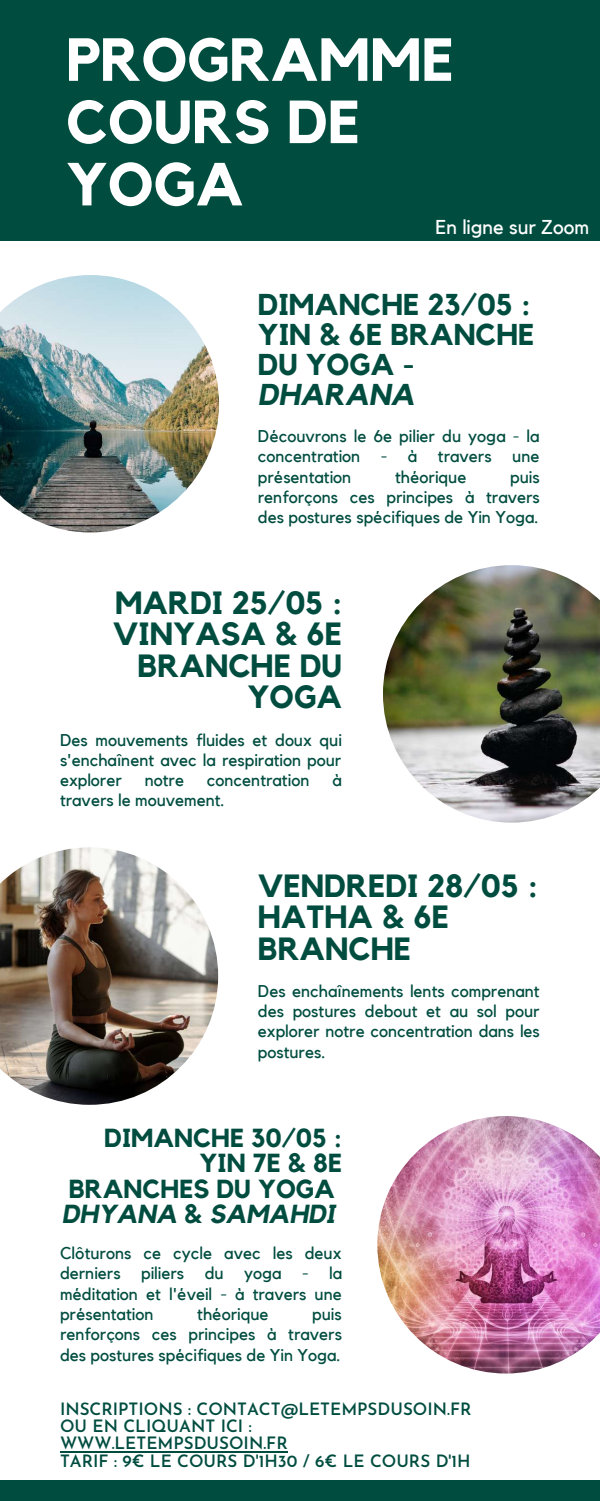
<style>
.page{position:relative;width:600px;height:1501px;background:#fff}
.page>*{position:absolute;margin:0;border:0;box-sizing:border-box;transform-origin:0 0}
.t1{font:700 60px/62.2px "Kollektif";color:#fff}
.t2{font:700 32px/31.5px "Kollektif";color:#004d40;text-align:right}
.t3{font:700 30px/30px "Kollektif";color:#004d40}
.t4{font:italic 700 30px "Kollektif";color:#004d40}
.t5{font:700 26px/25.5px "Kollektif";color:#004d40;text-align:right}
.t6{font:20px "Kollektif";color:#fff}
.t7{font:17px/20.2px "Kollektif";color:#004d40;text-align:justify}
.t8{font:600 17px/17.2px "Josefin Sans";color:#004d40}
.s1{font-style:italic}
</style>
<div class="page">
<div style="left:0;top:0;width:600px;height:241px;background:#004d40"></div>
<div style="left:0;top:1479px;width:600px;height:21px;background:#004d40"></div>
<img style="left:0;top:275px;width:219px;height:257px">
<img style="left:383px;top:565px;width:217px;height:257px">
<img style="left:0;top:847px;width:218px;height:257px">
<img style="left:377px;top:1116px;width:223px;height:257px">
<hr style="left:60px;top:1450px;width:228px;height:1px;background:#004d40">
<h1 class="t1" style="left:66px;top:31px;width:389px">PROGRAMME<br>COURS DE<br>YOGA</h1>
<p class="t6" style="left:436px;top:218px;width:155px">En ligne sur Zoom</p>
<h3 class="t3" style="left:258px;top:291px;width:278px">DIMANCHE 23/05 :<br>YIN &amp; 6E BRANCHE<br>DU YOGA -</h3>
<h3 class="t4" style="left:258px;top:381px;width:158px">DHARANA</h3>
<p class="t7" style="left:258px;top:426px;width:283px">Découvrons le 6e pilier du yoga - la concentration - à travers une présentation</p>
<p class="t7" style="left:395px;top:467px;width:73px">théorique</p>
<p class="t7" style="left:258px;top:467px;width:284px;text-indent:252px">puis renforçons ces principes à travers des postures spécifiques de Yin Yoga.</p>
<h2 class="t2" style="left:113px;top:588px;width:231px">MARDI 25/05 :<br>VINYASA &amp; 6E<br>BRANCHE DU<br>YOGA</h2>
<p class="t7" style="left:60px;top:730px;width:283px">Des mouvements fluides et doux qui s'enchaînent avec la respiration pour explorer</p>
<p class="t7" style="left:145px;top:770px;width:41px">notre</p>
<p class="t7" style="left:207px;top:770px;width:104px">concentration</p>
<p class="t7" style="left:332px;top:770px;width:11px">à</p>
<p class="t7" style="left:60px;top:791px;width:166px">travers le mouvement.</p>
<h2 class="t2" style="left:258px;top:870px;width:281px;text-align:left">VENDREDI 28/05 :<br>HATHA &amp; 6E<br>BRANCHE</h2>
<p class="t7" style="left:258px;top:981px;width:284px">Des enchaînements lents comprenant des postures debout et au sol pour explorer notre concentration dans les postures.</p>
<h3 class="t5" style="left:62px;top:1125px;width:282px">DIMANCHE 30/05 :<br>YIN 7E &amp; 8E<br>BRANCHES DU YOGA<br><span class="s1">DHYANA</span> &amp; <span class="s1">SAMAHDI</span></h3>
<p class="t7" style="left:60px;top:1243px;width:284px">Clôturons ce cycle avec les deux derniers piliers du yoga - la méditation et l'éveil - à travers une présentation</p>
<p class="t7" style="left:197px;top:1304px;width:73px">théorique</p>
<p class="t7" style="left:60px;top:1304px;width:284px;text-indent:252px">puis renforçons ces principes à travers des postures spécifiques de Yin Yoga.</p>
<p class="t8" style="left:60px;top:1401px;width:413px">INSCRIPTIONS : CONTACT@LETEMPSDUSOIN.FR<br>OU EN CLIQUANT ICI :<br>WWW.LETEMPSDUSOIN.FR<br>TARIF : 9€ LE COURS D'1H30 / 6€ LE COURS D'1H</p>
</div>
